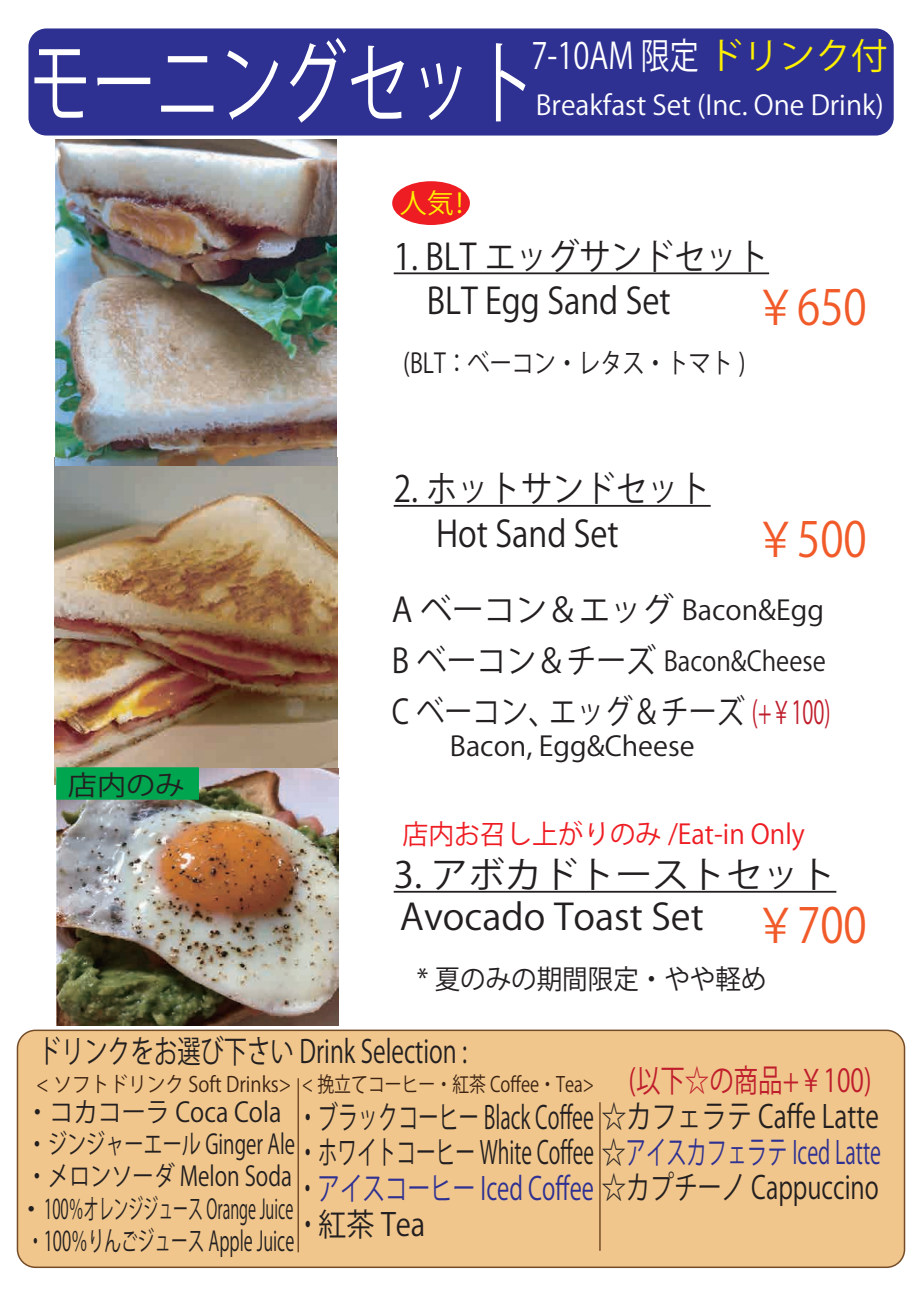
<style>
.page{position:relative;width:919px;height:1289px;background:#fff}
.page>*{position:absolute;margin:0;border:0;box-sizing:border-box;transform-origin:0 0}
.t1{font:90px "Koz Go Pr 6 N";color:#fff;scale:.7 1}
.t2{font:48px "Koz Go Pr 6 N";color:#f15a29;scale:.88 1}
.t3{font:36px/44.7px "Koz Go Pr 6 N";color:#231f20;scale:.88 1}
.t4{font:36px "Koz Go Pr 6 N";color:#231f20}
.t5{font:36px "Koz Go Pr 6 N";color:#fff;scale:.81 1}
.t6{font:33.45px "Koz Go Pr 6 N";color:#231f20;scale:.84 1}
.t7{font:33.45px "Koz Go Pr 6 N";color:#231f20;scale:.94 1}
.t8{font:31.5px "Koz Go Pr 6 N";color:#231f20;scale:.64 1}
.t9{font:31.5px/36.6px "Koz Go Pr 6 N";color:#231f20;scale:.62 1}
.t10{font:31.5px "Koz Go Pr 6 N";color:#231f20;scale:.74 1}
.t11{font:31.5px "Koz Go Pr 6 N";color:#bf1d2c;scale:.78 1}
.t12{font:27px/32.2px "Koz Go Pr 6 N";color:#231f20;text-align:center;scale:.89 1}
.t13{font:27px "Koz Go Pr 6 N";color:#fff}
.t14{font:27px "Koz Go Pr 6 N";color:#231f20;scale:.9 1}
.t15{font:27px "Koz Go Pr 6 N";color:#ee1d23;scale:.96 1}
.t16{font:27px "Koz Go Pr 6 N";color:#231f20;scale:.82 1}
.t17{font:27px "Koz Go Pr 6 N";color:#231f20}
.t18{font:27px "Koz Go Pr 6 N";color:#231f20;scale:.94 1}
.t19{font:27px "Koz Go Pr 6 N";color:#231f20;scale:1.08 1}
.t20{font:27px "Koz Go Pr 6 N";color:#fff101}
.t21{font:21px "Koz Go Pr 6 N";color:#3b2212;scale:.8 1}
.t22{font:21px "Koz Go Pr 6 N";color:#3b2212;scale:.89 1}
.s1{color:#fff101}
.s2{font-size:27px}
.s3{font-size:33.45px}
.s4{font-size:31.5px;color:#bf1d2c}
.s5{color:#2e3092}
</style>
<div class="page">
<hr style="left:393px;top:505px;width:317px;height:1px;background:#231f20">
<hr style="left:393px;top:272px;width:376px;height:2px;background:#231f20">
<div style="left:392px;top:181px;width:78px;height:44px;background:#ee1d23;border-radius:50%"></div>
<div style="left:28px;top:28px;width:865px;height:107px;background:#2e3092;border-radius:18px"></div>
<div style="left:17px;top:1030px;width:887px;height:237px;background:#f0c68c;border-radius:18px"></div>
<div style="left:17px;top:1029px;width:888px;height:238px;border:2px solid #754c28;border-radius:18px"></div>
<hr style="left:297px;top:1078px;width:2px;height:174px;background:#754c28">
<hr style="left:599px;top:1102px;width:1px;height:148px;background:#754c28">
<img style="left:55px;top:457px;width:282px;height:327px">
<hr style="left:393px;top:890px;width:443px;height:2px;background:#231f20">
<img style="left:57px;top:768px;width:281px;height:257px">
<div style="left:56px;top:767px;width:143px;height:32px;background:#00a54f;border:2px solid #00a54f"></div>
<img style="left:56px;top:139px;width:280px;height:327px">
<h1 class="t1" style="left:29px;top:33px;width:727px">モーニングセット</h1>
<h3 class="t5" style="left:531px;top:35px;width:441px">7-10AM 限定<span class="s1">ドリンク付</span></h3>
<p class="t13" style="left:536px;top:90px;width:349px">Breakfast Set (Inc. One Drink)</p>
<p class="t20" style="left:399px;top:187px;width:75px">人気！</p>
<h3 class="t3" style="left:427px;top:235px;width:390px;text-indent:-33px">1. BLT エッグサンドセット<br>BLT Egg Sand Set</h3>
<h2 class="t2" style="left:755px;top:280px;width:129px">￥650</h2>
<p class="t16" style="left:403px;top:348px;width:419px">(BLT： ベーコン・レタス・トマト )</p>
<h3 class="t3" style="left:393px;top:467px;width:361px">2. ホットサンドセット</h3>
<h3 class="t3" style="left:436px;top:512px;width:209px">Hot Sand Set</h3>
<h2 class="t2" style="left:755px;top:513px;width:129px">￥500</h2>
<p class="t7" style="left:392px;top:591px;width:461px">A ベーコン＆エッグ <span class="s2">Bacon&amp;Egg</span></p>
<p class="t14" style="left:392px;top:645px;width:483px"><span class="s3">B ベーコン＆チーズ</span> Bacon&amp;Cheese</p>
<p class="t6" style="left:392px;top:693px;width:524px">C ベーコン、エッグ＆チーズ <span class="s4">(+￥100)</span></p>
<p class="t19" style="left:68px;top:769px;width:109px">店内のみ</p>
<p class="t17" style="left:450px;top:730px;width:246px">Bacon, Egg&amp;Cheese</p>
<p class="t15" style="left:402px;top:819px;width:420px">店内お召し上がりのみ /Eat-in Only</p>
<h3 class="t4" style="left:393px;top:854px;width:444px">3. アボカドトーストセット</h3>
<h3 class="t4" style="left:400px;top:896px;width:305px">Avocado Toast Set</h3>
<h2 class="t2" style="left:755px;top:898px;width:129px">￥700</h2>
<p class="t18" style="left:416px;top:964px;width:373px">* 夏のみの期間限定・やや軽め</p>
<p class="t10" style="left:38px;top:1033px;width:582px">ドリンクをお選び下さい Drink Selection :</p>
<p class="t12" style="left:19px;top:1096px;width:312px">・コカコーラ Coca Cola・ジンジャーエール Ginger Ale・メロンソーダ Melon Soda・100％オレンジジュース Orange Juice・100％りんごジュース Apple Juice</p>
<p class="t21" style="left:302px;top:1072px;width:367px">&lt; 挽立てコーヒー・紅茶 Coffee・Tea&gt;</p>
<p class="t11" style="left:628px;top:1062px;width:313px">(以下☆の商品+￥100)</p>
<p class="t22" style="left:36px;top:1072px;width:288px">&lt; ソフトドリンク Soft Drinks&gt;</p>
<p class="t8" style="left:298px;top:1099px;width:909px">・ブラックコーヒー Black Coffee ☆カフェラテ Caffe Latte</p>
<p class="t8" style="left:298px;top:1135px;width:913px">・ホワイトコーヒー White Coffee ☆<span class="s5">アイスカフェラテ Iced Latte</span></p>
<p class="t9" style="left:297px;top:1170px;width:939px">・<span class="s5">アイスコーヒー Iced Coffee</span> ☆カプチーノ Cappuccino・紅茶 Tea</p>
</div>
